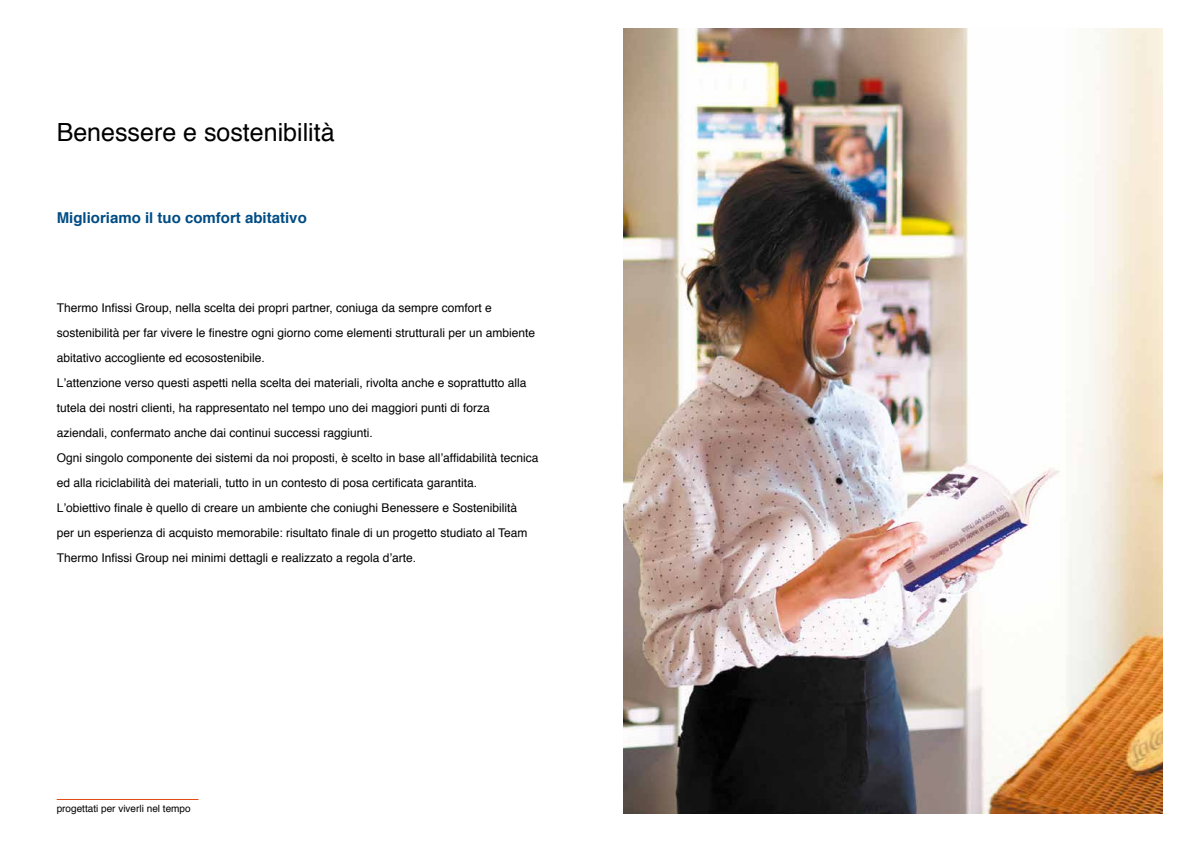
<style>
.page{position:relative;width:1191px;height:842px;background:#fff}
.page>*{position:absolute;margin:0;border:0;box-sizing:border-box;transform-origin:0 0}
.t1{font:25px "Helvetica";color:#000}
.t2{font:700 15px "Helvetica";color:#004c84}
.t3{font:12px/25px "Helvetica";color:#000}
.t4{font:10px "Helvetica";color:#000}
</style>
<div class="page">
<img style="left:624px;top:28px;width:538px;height:786px">
<hr style="left:57px;top:799px;width:141px;height:1px;background:#e24912">
<h1 class="t1" style="left:57px;top:113px;width:279px">Benessere e sostenibilità</h1>
<p class="t2" style="left:57px;top:206px;width:252px">Miglioriamo il tuo comfort abitativo</p>
<p class="t3" style="left:57px;top:296px;width:483px">Thermo Infissi Group, nella scelta dei propri partner, coniuga da sempre comfort e sostenibilità per far vivere le finestre ogni giorno come elementi strutturali per un ambiente abitativo accogliente ed ecosostenibile.<br>L’attenzione verso questi aspetti nella scelta dei materiali, rivolta anche e soprattutto alla tutela dei nostri clienti, ha rappresentato nel tempo uno dei maggiori punti di forza aziendali, confermato anche dai continui successi raggiunti.<br>Ogni singolo componente dei sistemi da noi proposti, è scelto in base all’affidabilità tecnica ed alla riciclabilità dei materiali, tutto in un contesto di posa certificata garantita.<br>L’obiettivo finale è quello di creare un ambiente che coniughi Benessere e Sostenibilità<br>per un esperienza di acquisto memorabile: risultato finale di un progetto studiato al Team Thermo Infissi Group nei minimi dettagli e realizzato a regola d’arte.</p>
<p class="t4" style="left:57px;top:800px;width:135px">progettati per viverli nel tempo</p>
</div>
